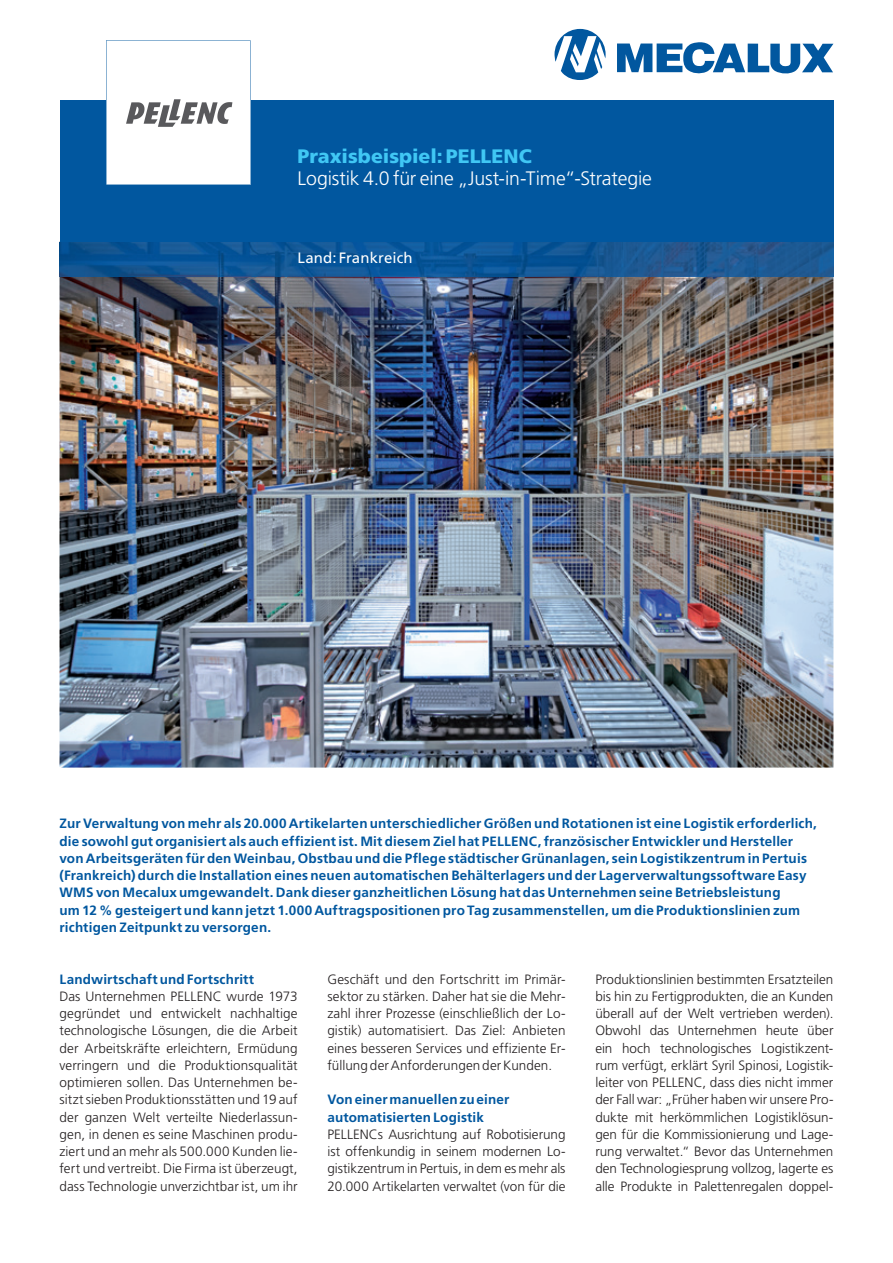
<style>
.page{position:relative;width:893px;height:1263px;background:#fff}
.page>*{position:absolute;margin:0;border:0;box-sizing:border-box;transform-origin:0 0}
.t1{font:300 19.5px "Frutiger LT Std";letter-spacing:-.01em;color:#fff}
.t2{font:900 19.5px "Frutiger LT Std";color:#40c7f4}
.t3{font:15px "Frutiger LT Std";letter-spacing:.005em;color:#fff}
.t4{font:300 13.5px/17.2px "Frutiger LT Std";color:#231f20;text-align:justify}
.t5{font:700 13.5px/17.2px "Frutiger LT Std";letter-spacing:.015em;color:#01579f}
</style>
<div class="page">
<svg style="left:554px;top:29px;width:52px;height:51px"></svg>
<svg style="left:617px;top:42px;width:216px;height:32px"></svg>
<img style="left:60px;top:276px;width:773px;height:491px">
<div style="left:60px;top:100px;width:773px;height:142px;background:#01579f"></div>
<svg style="left:106px;top:40px;width:145px;height:145px"></svg>
<img style="left:60px;top:242px;width:773px;height:34px">
<h1 class="t2" style="left:298px;top:144px;width:236px">Praxisbeispiel: PELLENC</h1>
<h1 class="t1" style="left:298px;top:168px;width:356px">Logistik 4.0 für eine „Just-in-Time“-Strategie</h1>
<p class="t3" style="left:298px;top:248px;width:116px">Land: Frankreich</p>
<p class="t5" style="left:60px;top:815px;width:759px">Zur Verwaltung von mehr als 20.000 Artikelarten unterschiedlicher Größen und Rotationen ist eine Logistik erforderlich, die sowohl gut organisiert als auch effizient ist. Mit diesem Ziel hat PELLENC, französischer Entwickler und Hersteller von Arbeitsgeräten für den Weinbau, Obstbau und die Pflege städtischer Grünanlagen, sein Logistikzentrum in Pertuis (Frankreich) durch die Installation eines neuen automatischen Behälterlagers und der Lagerverwaltungssoftware Easy WMS von Mecalux umgewandelt. Dank dieser ganzheitlichen Lösung hat das Unternehmen seine Betriebsleistung<br>um 12 % gesteigert und kann jetzt 1.000 Auftragspositionen pro Tag zusammenstellen, um die Produktionslinien zum richtigen Zeitpunkt zu versorgen.</p>
<p class="t5" style="left:60px;top:970px;width:196px">Landwirtschaft und Fortschritt</p>
<p class="t4" style="left:60px;top:988px;width:240px">Das Unternehmen PELLENC wurde 1973 gegründet und entwickelt nachhaltige technologische Lösungen, die die Arbeit der Arbeitskräfte erleichtern, Ermüdung verringern und die Produktionsqualität optimieren sollen. Das Unternehmen be&shy;sitzt sieben Produktionsstätten und 19 auf der ganzen Welt verteilte Niederlassun&shy;gen, in denen es seine Maschinen produ&shy;ziert und an mehr als 500.000 Kunden lie&shy;fert und vertreibt. Die Firma ist überzeugt, dass Technologie unverzichtbar ist, um ihr</p>
<p class="t4" style="left:327px;top:970px;width:240px">Geschäft und den Fortschritt im Primär&shy;sektor zu stärken. Daher hat sie die Mehr&shy;zahl ihrer Prozesse (einschließlich der Lo&shy;gistik) automatisiert. Das Ziel: Anbieten eines besseren Services und effiziente Er&shy;füllung der Anforderungen der Kunden.</p>
<p class="t5" style="left:327px;top:1091px;width:184px">Von einer manuellen zu einer automatisierten Logistik</p>
<p class="t4" style="left:327px;top:1126px;width:240px">PELLENCs Ausrichtung auf Robotisierung ist offenkundig in seinem modernen Lo&shy;gistikzentrum in Pertuis, in dem es mehr als 20.000 Artikelarten verwaltet (von für die</p>
<p class="t4" style="left:595px;top:970px;width:240px">Produktionslinien bestimmten Ersatzteilen bis hin zu Fertigprodukten, die an Kunden überall auf der Welt vertrieben werden).<br>Obwohl das Unternehmen heute über ein hoch technologisches Logistikzent&shy;rum verfügt, erklärt Syril Spinosi, Logistik&shy;leiter von PELLENC, dass dies nicht immer der Fall war: „Früher haben wir unsere Pro&shy;dukte mit herkömmlichen Logistiklösun&shy;gen für die Kommissionierung und Lage&shy;rung verwaltet.“ Bevor das Unternehmen den Technologiesprung vollzog, lagerte es alle Produkte in Palettenregalen doppel-</p>
</div>
